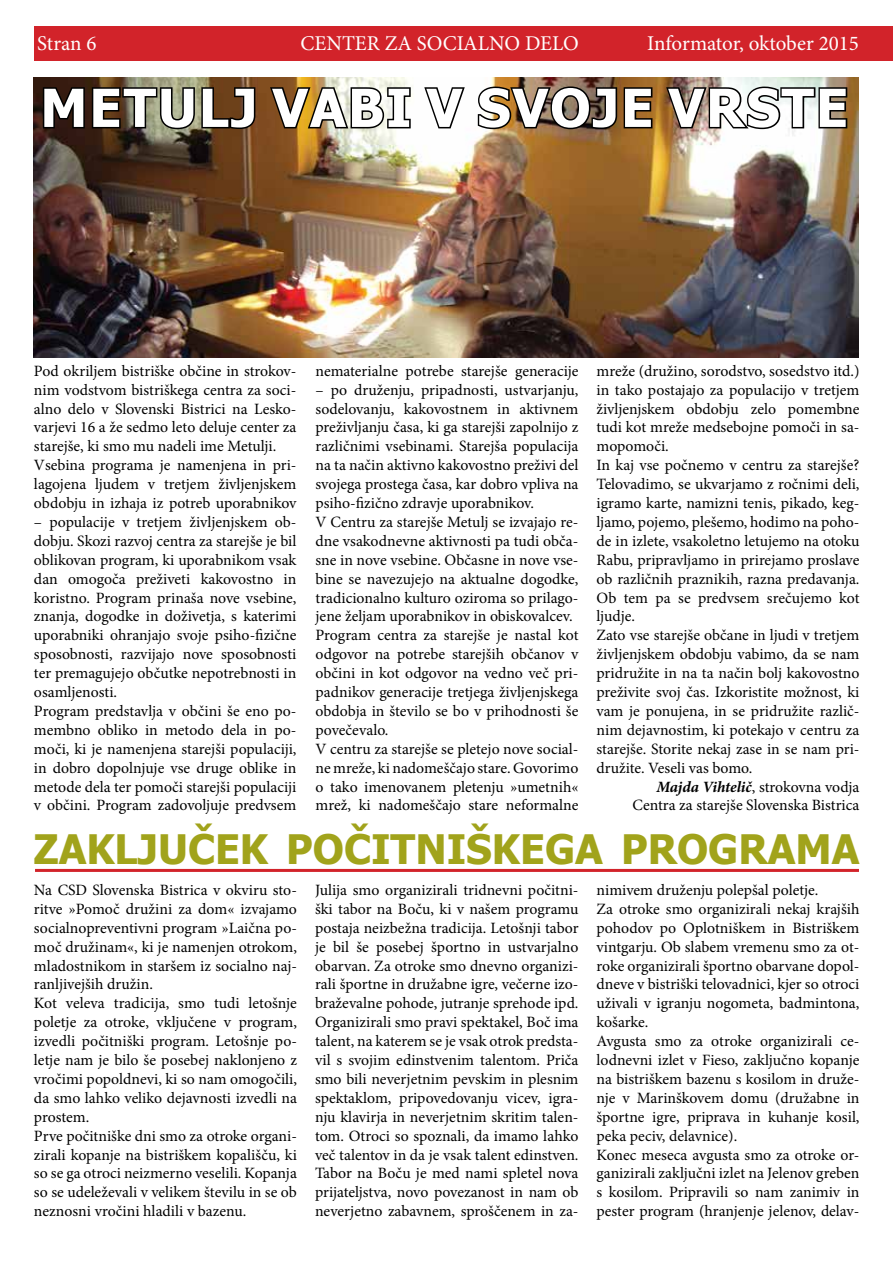
<style>
.page{position:relative;width:893px;height:1263px;background:#fff}
.page>*{position:absolute;margin:0;border:0;box-sizing:border-box;transform-origin:0 0}
.t1{font:700 52.5px "Tahoma";letter-spacing:.04em;color:#fff}
.t2{font:700 40.5px "Tahoma";color:#a1a31b}
.t3{font:21px "Minion Pro";color:#fff}
.t4{font:15.75px/18.9px "Minion Pro";color:#000}
.s1{font-weight:700;font-style:italic}
</style>
<div class="page">
<div style="left:34px;top:26px;width:859px;height:35px;background:#d2232a"></div>
<hr style="left:35px;top:869px;width:824px;height:3px;background:#d2232a">
<img style="left:34px;top:78px;width:825px;height:279px">
<svg style="left:41px;top:86px;width:216px;height:45px"></svg>
<svg style="left:268px;top:85px;width:144px;height:46px"></svg>
<svg style="left:422px;top:85px;width:45px;height:45px"></svg>
<img style="left:476px;top:85px;width:178px;height:46px">
<img style="left:664px;top:85px;width:185px;height:46px">
<h3 class="t3" style="left:37px;top:30px;width:61px">Stran 6</h3>
<h3 class="t3" style="left:301px;top:30px;width:280px">CENTER ZA SOCIALNO DELO</h3>
<h3 class="t3" style="left:647px;top:30px;width:213px">Informator, oktober 2015</h3>
<h1 class="t1" style="left:40px;top:71px;width:809px">METULJ VABI V SVOJE VRSTE</h1>
<p class="t4" style="left:34px;top:361px;width:264px">Pod okriljem bistriške občine in strokov&shy;nim vodstvom bistriškega centra za soci&shy;alno delo v Slovenski Bistrici na Lesko&shy;varjevi 16 a že sedmo leto deluje center za starejše, ki smo mu nadeli ime Metulji.<br>Vsebina programa je namenjena in pri&shy;lagojena ljudem v tretjem življenjskem obdobju in izhaja iz potreb uporabnikov</p>
<p class="t4" style="left:34px;top:512px;width:264px">– populacije v tretjem življenjskem ob&shy;dobju. Skozi razvoj centra za starejše je bil oblikovan program, ki uporabnikom vsak dan omogoča preživeti kakovostno in koristno. Program prinaša nove vsebine, znanja, dogodke in doživetja, s katerimi uporabniki ohranjajo svoje psiho-fizične sposobnosti, razvijajo nove sposobnosti ter premagujejo občutke nepotrebnosti in osamljenosti.<br>Program predstavlja v občini še eno po&shy;membno obliko in metodo dela in po&shy;moči, ki je namenjena starejši populaciji, in dobro dopolnjuje vse druge oblike in metode dela ter pomoči starejši populaciji v občini. Program zadovoljuje predvsem</p>
<p class="t4" style="left:316px;top:361px;width:264px">nematerialne potrebe starejše generacije</p>
<p class="t4" style="left:316px;top:380px;width:264px">– po druženju, pripadnosti, ustvarjanju, sodelovanju, kakovostnem in aktivnem preživljanju časa, ki ga starejši zapolnijo z različnimi vsebinami. Starejša populacija na ta način aktivno kakovostno preživi del svojega prostega časa, kar dobro vpliva na psiho-fizično zdravje uporabnikov.<br>V Centru za starejše Metulj se izvajajo re&shy;dne vsakodnevne aktivnosti pa tudi obča&shy;sne in nove vsebine. Občasne in nove vse&shy;bine se navezujejo na aktualne dogodke, tradicionalno kulturo oziroma so prilago&shy;jene željam uporabnikov in obiskovalcev.<br>Program centra za starejše je nastal kot odgovor na potrebe starejših občanov v občini in kot odgovor na vedno več pri&shy;padnikov generacije tretjega življenjskega obdobja in število se bo v prihodnosti še povečevalo.<br>V centru za starejše se pletejo nove social&shy;ne mreže, ki nadomeščajo stare. Govorimo o tako imenovanem pletenju »umetnih« mrež, ki nadomeščajo stare neformalne</p>
<p class="t4" style="left:596px;top:361px;width:264px">mreže (družino, sorodstvo, sosedstvo itd.) in tako postajajo za populacijo v tretjem življenjskem obdobju zelo pomembne tudi kot mreže medsebojne pomoči in sa&shy;mopomoči.<br>In kaj vse počnemo v centru za starejše?<br>Telovadimo, se ukvarjamo z ročnimi deli, igramo karte, namizni tenis, pikado, keg&shy;ljamo, pojemo, plešemo, hodimo na poho&shy;de in izlete, vsakoletno letujemo na otoku Rabu, pripravljamo in prirejamo proslave ob različnih praznikih, razna predavanja.<br>Ob tem pa se predvsem srečujemo kot ljudje.<br>Zato vse starejše občane in ljudi v tretjem življenjskem obdobju vabimo, da se nam pridružite in na ta način bolj kakovostno preživite svoj čas. Izkoristite možnost, ki vam je ponujena, in se pridružite različ&shy;nim dejavnostim, ki potekajo v centru za starejše. Storite nekaj zase in se nam pri&shy;družite. Veseli vas bomo.</p>
<p class="t4" style="left:632px;top:777px;width:229px;text-align:right"><span class="s1">Majda Vihtelič</span>, strokovna vodja<br>Centra za starejše Slovenska Bistrica</p>
<h2 class="t2" style="left:33px;top:821px;width:827px">ZAKLJUČEK POČITNIŠKEGA PROGRAMA</h2>
<p class="t4" style="left:34px;top:880px;width:264px">Na CSD Slovenska Bistrica v okviru sto&shy;ritve »Pomoč družini za dom« izvajamo socialnopreventivni program »Laična po&shy;moč družinam«, ki je namenjen otrokom, mladostnikom in staršem iz socialno naj&shy;ranljivejših družin.<br>Kot veleva tradicija, smo tudi letošnje poletje za otroke, vključene v program, izvedli počitniški program. Letošnje po&shy;letje nam je bilo še posebej naklonjeno z vročimi popoldnevi, ki so nam omogočili, da smo lahko veliko dejavnosti izvedli na prostem.<br>Prve počitniške dni smo za otroke organi&shy;zirali kopanje na bistriškem kopališču, ki so se ga otroci neizmerno veselili. Kopanja so se udeleževali v velikem številu in se ob neznosni vročini hladili v bazenu.</p>
<p class="t4" style="left:315px;top:880px;width:265px;text-align:justify">Julija smo organizirali tridnevni počitni&shy;ški tabor na Boču, ki v našem programu postaja neizbežna tradicija. Letošnji tabor je bil še posebej športno in ustvarjalno obarvan. Za otroke smo dnevno organizi&shy;rali športne in družabne igre, večerne izo&shy;braževalne pohode, jutranje sprehode ipd.<br>Organizirali smo pravi spektakel, Boč ima talent, na katerem se je vsak otrok predsta&shy;vil s svojim edinstvenim talentom. Priča smo bili neverjetnim pevskim in plesnim spektaklom, pripovedovanju vicev, igra&shy;nju klavirja in neverjetnim skritim talen&shy;tom. Otroci so spoznali, da imamo lahko več talentov in da je vsak talent edinstven.<br>Tabor na Boču je med nami spletel nova prijateljstva, novo povezanost in nam ob neverjetno zabavnem, sproščenem in za-</p>
<p class="t4" style="left:596px;top:880px;width:264px">nimivem druženju polepšal poletje.<br>Za otroke smo organizirali nekaj krajših pohodov po Oplotniškem in Bistriškem vintgarju. Ob slabem vremenu smo za ot&shy;roke organizirali športno obarvane dopol&shy;dneve v bistriški telovadnici, kjer so otroci uživali v igranju nogometa, badmintona, košarke.<br>Avgusta smo za otroke organizirali ce&shy;lodnevni izlet v Fieso, zaključno kopanje na bistriškem bazenu s kosilom in druže&shy;nje v Marinškovem domu (družabne in športne igre, priprava in kuhanje kosil, peka peciv, delavnice).<br>Konec meseca avgusta smo za otroke or&shy;ganizirali zaključni izlet na Jelenov greben s kosilom. Pripravili so nam zanimiv in pester program (hranjenje jelenov, delav-</p>
</div>
